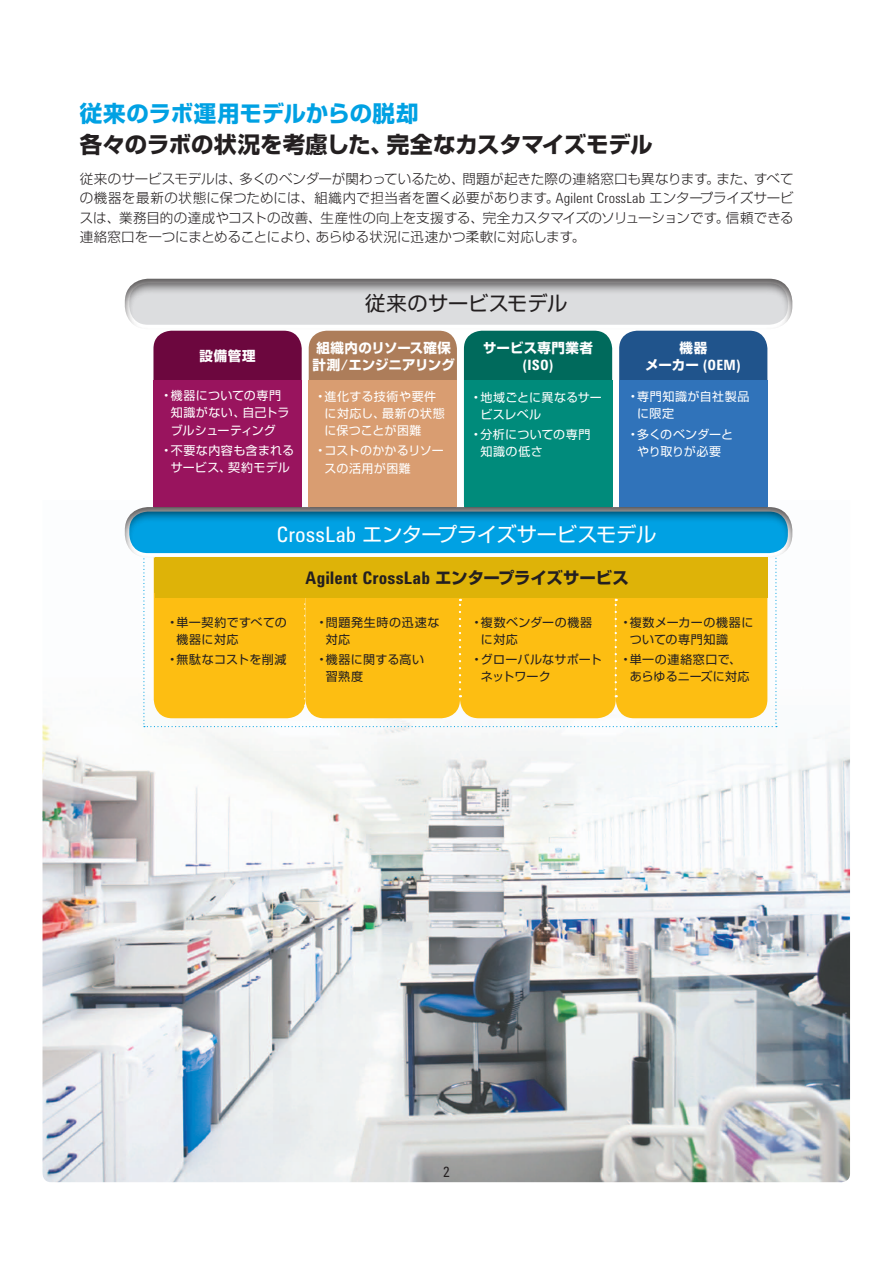
<style>
.page{position:relative;width:893px;height:1263px;background:#fff}
.page>*{position:absolute;margin:0;border:0;box-sizing:border-box;transform-origin:0 0}
.t1{font:700 22.5px "Shin Go Pro";letter-spacing:-.01em;color:#231f20}
.t2{font:700 22.5px "Shin Go Pro";letter-spacing:-.005em;color:#00a1e3}
.t3{font:20.25px "Shin Go Pro";letter-spacing:-.015em;color:#fff}
.t4{font:20.25px "Shin Go Pro";color:#231f20}
.t5{font:700 17.85px "Agilent Condensed CFF";color:#231f20}
.t6{font:700 14.55px "Agilent Condensed CFF";letter-spacing:.015em;color:#fff}
.t7{font:14.55px "Agilent Condensed CFF";color:#231f20}
.t8{font:300 13.5px/19.5px "Shin Go Pro";color:#231f20;text-align:justify}
.t9{font:700 13.5px/16.5px "Shin Go Pro";letter-spacing:-.005em;color:#fff}
.t10{font:700 13.5px "Shin Go Pro";letter-spacing:.015em;color:#fff}
.t11{font:12.9px "Agilent Condensed CFF";color:#231f20}
.t12{font:12px/17.2px "Shin Go Pro";letter-spacing:.03em;color:#fff}
.t13{font:12px/17.2px "Shin Go Pro";letter-spacing:.035em;color:#231f20}
.t14{font:12px/17.2px "Shin Go Pro";letter-spacing:.005em;color:#231f20}
.t15{font:12px/17.2px "Shin Go Pro";letter-spacing:-.005em;color:#fff;text-align:center}
.t16{font:12px/17.2px "Shin Go Pro";letter-spacing:.05em;color:#fff}
.s1{font-family:"Agilent Condensed CFF";font-size:14.55px}
.s2{font-family:"Agilent Condensed CFF";font-size:12.9px}
.s3{font-family:"Shin Go Pro";font-size:13.5px}
.s4{font-family:"Agilent Condensed CFF";font-size:21.9px}
.s5{font-family:"Shin Go Pro";font-size:16.5px}
</style>
<div class="page">
<img style="left:43px;top:500px;width:807px;height:682px">
<div style="left:464px;top:331px;width:148px;height:190px;background:#006a5c;border-radius:18px"></div>
<div style="left:619px;top:331px;width:148px;height:200px;background:#20548c;border-radius:18px"></div>
<div style="left:309px;top:331px;width:148px;height:188px;background:#ad7d5a;border-radius:18px"></div>
<div style="left:153px;top:331px;width:149px;height:200px;background:#6c073e;border-radius:18px"></div>
<div style="left:122px;top:505px;width:671px;height:54px;background:#231f20;opacity:.75"></div>
<svg style="left:143px;top:551px;width:634px;height:176px"></svg>
<div style="left:153px;top:381px;width:149px;height:126px;background:#99145e"></div>
<div style="left:309px;top:381px;width:148px;height:126px;background:#d99d71"></div>
<div style="left:464px;top:381px;width:148px;height:126px;background:#008b7b"></div>
<div style="left:619px;top:381px;width:148px;height:126px;background:#3073ba"></div>
<div style="left:122px;top:276px;width:671px;height:54px;background:#231f20;opacity:.75"></div>
<div style="left:155px;top:558px;width:612px;height:40px;background:#deb308"></div>
<h1 class="t2" style="left:80px;top:95px;width:340px">従来のラボ運用モデルからの脱却</h1>
<h1 class="t1" style="left:80px;top:127px;width:574px">各々のラボの状況を考慮した、完全なカスタマイズモデル</h1>
<p class="t8" style="left:80px;top:167px;width:715px">従来のサービスモデルは、多くのベンダーが関わっているため、問題が起きた際の連絡窓口も異なります。また、すべての機器を最新の状態に保つためには、組織内で担当者を置く必要があります。<span class="s1">Agilent CrossLab</span> エンタープライズサービスは、業務目的の達成やコストの改善、生産性の向上を支援する、完全カスタマイズのソリューションです。信頼できる連絡窓口を一つにまとめることにより、あらゆる状況に迅速かつ柔軟に対応します。</p>
<p class="t10" style="left:200px;top:345px;width:58px">設備管理</p>
<p class="t12" style="left:171px;top:385px;width:120px;text-indent:-6px"><span class="s2">•</span>機器についての専門知識がない、自己トラブルシューティング</p>
<p class="t12" style="left:164px;top:440px;width:131px;text-align:center"><span class="s2">•</span>不要な内容も含まれるサービス、契約モデル</p>
<h2 class="t4" style="left:365px;top:287px;width:204px">従来のサービスモデル</h2>
<p class="t9" style="left:312px;top:338px;width:144px">組織内のリソース確保計測<span class="s1">/</span>エンジニアリング</p>
<p class="t12" style="left:325px;top:386px;width:122px;text-indent:-6px"><span class="s2">•</span>進化する技術や要件に対応し、最新の状態に保つことが困難</p>
<p class="t12" style="left:325px;top:441px;width:121px;text-indent:-6px"><span class="s2">•</span>コストのかかるリソースの活用が困難</p>
<p class="t10" style="left:483px;top:337px;width:111px">サービス専門業者</p>
<p class="t6" style="left:522px;top:354px;width:33px">(ISO)</p>
<p class="t12" style="left:480px;top:387px;width:123px;text-indent:-6px"><span class="s2">•</span>地域ごとに異なるサービスレベル</p>
<p class="t12" style="left:480px;top:424px;width:112px;text-indent:-6px"><span class="s2">•</span>分析についての専門知識の低さ</p>
<p class="t10" style="left:679px;top:337px;width:29px">機器</p>
<p class="t6" style="left:645px;top:354px;width:98px"><span class="s3">メーカー</span> (OEM)</p>
<p class="t16" style="left:637px;top:387px;width:114px;text-indent:-6px"><span class="s2">•</span>専門知識が自社製品に限定</p>
<p class="t15" style="left:631px;top:424px;width:104px"><span class="s2">•</span> 多くのベンダーとやり取りが必要</p>
<h2 class="t3" style="left:276px;top:517px;width:381px"><span class="s4">CrossLab</span> エンタープライズサービスモデル</h2>
<p class="t11" style="left:319px;top:575px;width:6px">•</p>
<p class="t13" style="left:326px;top:612px;width:115px;text-indent:-6px"><span class="s2">•</span>問題発生時の迅速な対応</p>
<p class="t13" style="left:326px;top:649px;width:100px;text-indent:-6px"><span class="s2">•</span>機器に関する高い習熟度</p>
<h3 class="t5" style="left:306px;top:564px;width:325px">Agilent CrossLab <span class="s5">エンタープライズサービス</span></h3>
<p class="t11" style="left:475px;top:575px;width:6px">•</p>
<p class="t13" style="left:481px;top:612px;width:113px;text-indent:-6px"><span class="s2">•</span>複数ベンダーの機器に対応</p>
<p class="t14" style="left:481px;top:649px;width:122px;text-indent:-6px"><span class="s2">•</span>グローバルなサポートネットワーク</p>
<p class="t11" style="left:623px;top:575px;width:6px">•</p>
<p class="t13" style="left:630px;top:612px;width:125px;text-indent:-6px"><span class="s2">•</span>複数メーカーの機器についての専門知識</p>
<p class="t13" style="left:630px;top:649px;width:121px;text-indent:-6px"><span class="s2">•</span>単一の連絡窓口で、あらゆるニーズに対応</p>
<p class="t13" style="left:176px;top:612px;width:112px;text-indent:-6px"><span class="s2">•</span>単一契約ですべての機器に対応</p>
<p class="t13" style="left:170px;top:649px;width:118px"><span class="s2">•</span>無駄なコストを削減</p>
<p class="t7" style="left:443px;top:1161px;width:8px">2</p>
</div>
